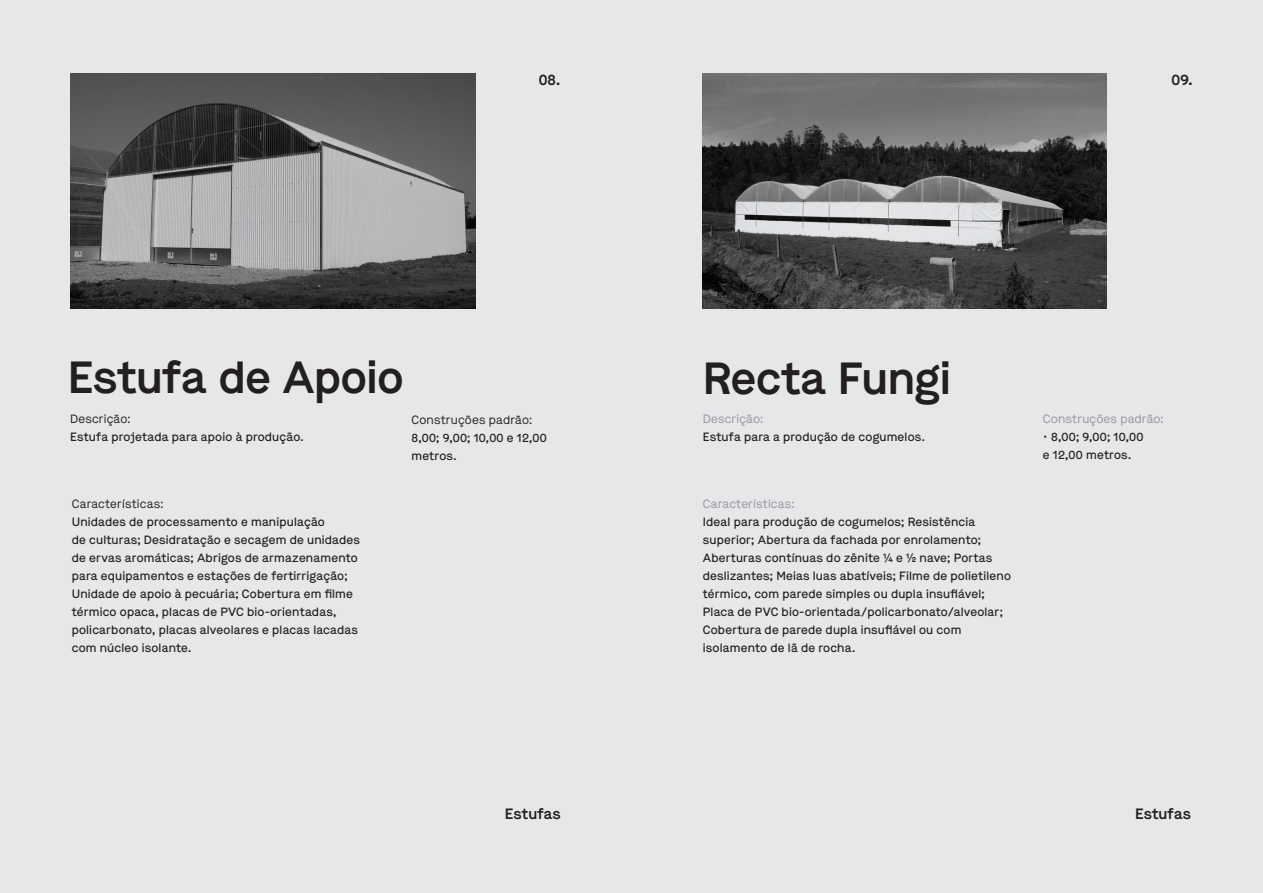
<style>
.page{position:relative;width:1263px;height:893px;background:#fff}
.page>*{position:absolute;margin:0;border:0;box-sizing:border-box;transform-origin:0 0}
.t1{font:600 45px "Maison";letter-spacing:-.005em;color:#231f20}
.t2{font:600 15px "Maison";letter-spacing:.01em;color:#231f20}
.t3{font:500 12px/18px "Maison";letter-spacing:.015em;color:#231f20}
.t4{font:12px "Maison";letter-spacing:.015em;color:#939598}
.t5{font:12px "Maison";letter-spacing:.015em;color:#231f20}
</style>
<div class="page">
<div style="left:0;top:0;width:631px;height:893px;background:#e6e7e9"></div>
<div style="left:631px;top:0;width:632px;height:893px;background:#e6e7e9"></div>
<img style="left:703px;top:73px;width:404px;height:235px">
<img style="left:71px;top:73px;width:404px;height:235px">
<p class="t2" style="left:539px;top:69px;width:23px">08.</p>
<h1 class="t1" style="left:68px;top:345px;width:337px">Estufa de Apoio</h1>
<p class="t5" style="left:70px;top:411px;width:62px">Descrição:</p>
<p class="t3" style="left:70px;top:428px;width:235px">Estufa projetada para apoio à produção.</p>
<p class="t5" style="left:411px;top:411px;width:122px">Construções padrão:</p>
<p class="t3" style="left:411px;top:428px;width:137px">8,00; 9,00; 10,00 e 12,00 metros.</p>
<p class="t5" style="left:72px;top:495px;width:93px">Características:</p>
<p class="t3" style="left:72px;top:512px;width:290px">Unidades de processamento e manipulação<br>de culturas; Desidratação e secagem de unidades de ervas aromáticas; Abrigos de armazenamento para equipamentos e estações de fertirrigação; Unidade de apoio à pecuária; Cobertura em filme térmico opaca, placas de PVC bio-orientadas, policarbonato, placas alveolares e placas lacadas com núcleo isolante.</p>
<p class="t2" style="left:505px;top:803px;width:57px">Estufas</p>
<p class="t2" style="left:1171px;top:69px;width:23px">09.</p>
<h1 class="t1" style="left:703px;top:346px;width:250px">Recta Fungi</h1>
<p class="t4" style="left:703px;top:411px;width:62px">Descrição:</p>
<p class="t3" style="left:703px;top:428px;width:224px">Estufa para a produção de cogumelos.</p>
<p class="t4" style="left:703px;top:496px;width:93px">Características:</p>
<p class="t3" style="left:703px;top:513px;width:310px">Ideal para produção de cogumelos; Resistência superior; Abertura da fachada por enrolamento; Aberturas contínuas do zênite ¼ e ½ nave; Portas deslizantes; Meias luas abatíveis; Filme de polietileno térmico, com parede simples ou dupla insuflável; Placa de PVC bio-orientada/policarbonato/alveolar; Cobertura de parede dupla insuflável ou com isolamento de lã de rocha.</p>
<p class="t4" style="left:1043px;top:410px;width:122px">Construções padrão:</p>
<p class="t3" style="left:1043px;top:427px;width:102px">• 8,00; 9,00; 10,00 e 12,00 metros.</p>
<p class="t2" style="left:1135px;top:803px;width:57px">Estufas</p>
</div>
